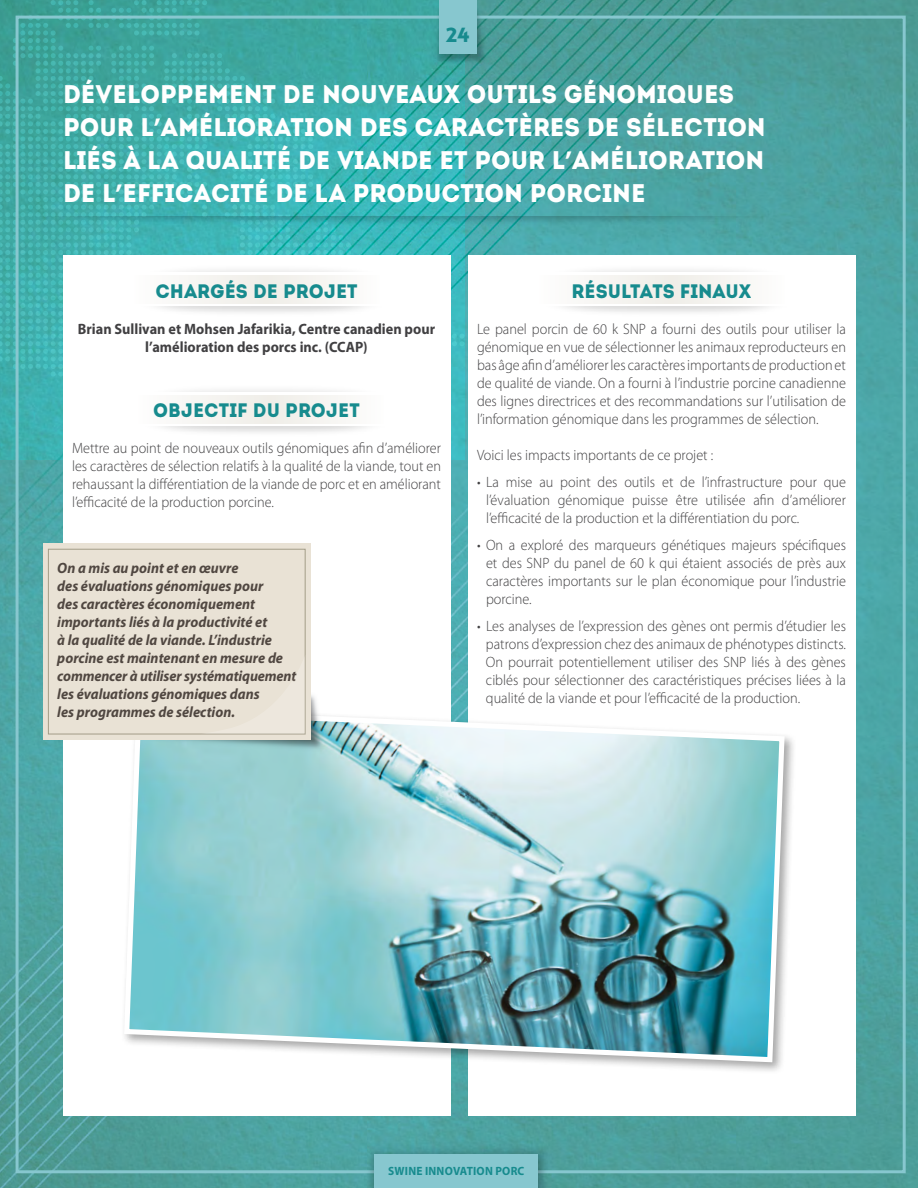
<style>
.page{position:relative;width:918px;height:1188px;background:#fff}
.page>*{position:absolute;margin:0;border:0;box-sizing:border-box;transform-origin:0 0}
.t1{font:25.5px/33px "Intro";color:#fff;scale:.95 1}
.t2{font:900 20.1px "Lovelo";color:#178b8e;scale:1.12 1}
.t3{font:19.5px "Intro";color:#178b8e;scale:.95 1}
.t4{font:300 15px/18px "Myriad Pro";color:#414042;text-align:justify;scale:.95 1}
.t5{font:italic 700 15px/18px "Myriad Pro";color:#504741;scale:.95 1}
.t6{font:700 15px/18px "Myriad Pro";color:#414042;text-align:center;scale:.95 1}
.t7{font:700 12px "Myriad Pro";letter-spacing:.02em;color:#178b8e;scale:.95 1}
.s1{font-family:"Myriad Pro";font-weight:900}
</style>
<div class="page">
<img style="left:0;top:0;width:918px;height:1188px">
<img style="left:465px;top:0;width:31px;height:67px">
<img style="left:312px;top:1074px;width:290px;height:114px">
<svg style="left:880px;top:72px;width:38px;height:51px;background:#519f9b"></svg>
<svg style="left:0;top:0;width:465px;height:460px;background:#3eaeab"></svg>
<div style="left:439px;top:0;width:38px;height:54px;background:#87c7cf"></div>
<div style="left:63px;top:256px;width:388px;height:860px;background:#fff"></div>
<div style="left:468px;top:256px;width:388px;height:860px;background:#fff"></div>
<div style="left:120px;top:705px;width:677px;height:369px;background:#000;opacity:.35"></div>
<svg style="left:121px;top:705px;width:666px;height:360px;background:#97c9ce"></svg>
<div style="left:136px;top:395px;width:247px;height:29px;background:#f6f5f2"></div>
<div style="left:538px;top:275px;width:246px;height:29px;background:#f6f5f2"></div>
<div style="left:133px;top:275px;width:247px;height:29px;background:#f6f5f2"></div>
<img style="left:120px;top:644px;width:216px;height:112px">
<div style="left:43px;top:543px;width:267px;height:197px;background:#e9e2d5"></div>
<div style="left:48px;top:549px;width:258px;height:185px;border:1px solid #a39d88"></div>
<svg style="left:200px;top:654px;width:105px;height:80px"></svg>
<img style="left:0;top:216px;width:776px;height:11px">
<div style="left:374px;top:1154px;width:164px;height:34px;background:#87c7cf"></div>
<h2 class="t2" style="left:446px;top:22px;width:23px">24</h2>
<h1 class="t1" style="left:63px;top:77px;width:741px">DÉVELOPPEMENT DE NOUVEAUX OUTILS GÉNOMIQUES POUR L<span class="s1">’</span>AMÉLIORATION DES CARACTÈRES DE SÉLECTION LIÉS À LA QUALITÉ DE VIANDE ET POUR L<span class="s1">’</span>AMÉLIORATION DE L<span class="s1">’</span>EFFICACITÉ DE LA PRODUCTION PORCINE</h1>
<h3 class="t3" style="left:155px;top:280px;width:214px">CHARGÉS DE PROJET</h3>
<p class="t6" style="left:78px;top:320px;width:378px">Brian Sullivan et Mohsen Jafarikia, Centre canadien pour l’amélioration des porcs inc. (CCAP)</p>
<h3 class="t3" style="left:153px;top:398px;width:219px">OBJECTIF DU PROJET</h3>
<p class="t4" style="left:72px;top:438px;width:390px">Mettre au point de nouveaux outils génomiques afin d’améliorer les caractères de sélection relatifs à la qualité de la viande, tout en rehaussant la différentiation de la viande de porc et en améliorant l’efficacité de la production porcine.</p>
<p class="t5" style="left:57px;top:558px;width:253px">On a mis au point et en œuvre<br>des évaluations génomiques pour<br>des caractères économiquement importants liés à la productivité et<br>à la qualité de la viande. L’industrie porcine est maintenant en mesure de commencer à utiliser systématiquement les évaluations génomiques dans<br>les programmes de sélection.</p>
<h3 class="t3" style="left:572px;top:280px;width:191px">RÉSULTATS FINAUX</h3>
<p class="t4" style="left:477px;top:320px;width:390px">Le panel porcin de 60 k SNP a fourni des outils pour utiliser la génomique en vue de sélectionner les animaux reproducteurs en bas âge afin d’améliorer les caractères importants de production et de qualité de viande. On a fourni à l’industrie porcine canadienne des lignes directrices et des recommandations sur l’utilisation de l’information génomique dans les programmes de sélection.</p>
<p class="t4" style="left:477px;top:446px;width:250px">Voici les impacts importants de ce projet :</p>
<p class="t4" style="left:486px;top:473px;width:380px;text-indent:-9px">• La mise au point des outils et de l’infrastructure pour que l’évaluation génomique puisse être utilisée afin d’améliorer l’efficacité de la production et la différentiation du porc.</p>
<p class="t4" style="left:486px;top:536px;width:380px;text-indent:-9px">• On a exploré des marqueurs génétiques majeurs spécifiques et des SNP du panel de 60 k qui étaient associés de près aux caractères importants sur le plan économique pour l’industrie porcine.</p>
<p class="t4" style="left:486px;top:617px;width:380px;text-indent:-9px">• Les analyses de l’expression des gènes ont permis d’étudier les patrons d’expression chez des animaux de phénotypes distincts.<br>On pourrait potentiellement utiliser des SNP liés à des gènes ciblés pour sélectionner des caractéristiques précises liées à la qualité de la viande et pour l’efficacité de la production.</p>
<p class="t7" style="left:388px;top:1163px;width:145px">Swine Innovation PORC</p>
</div>
